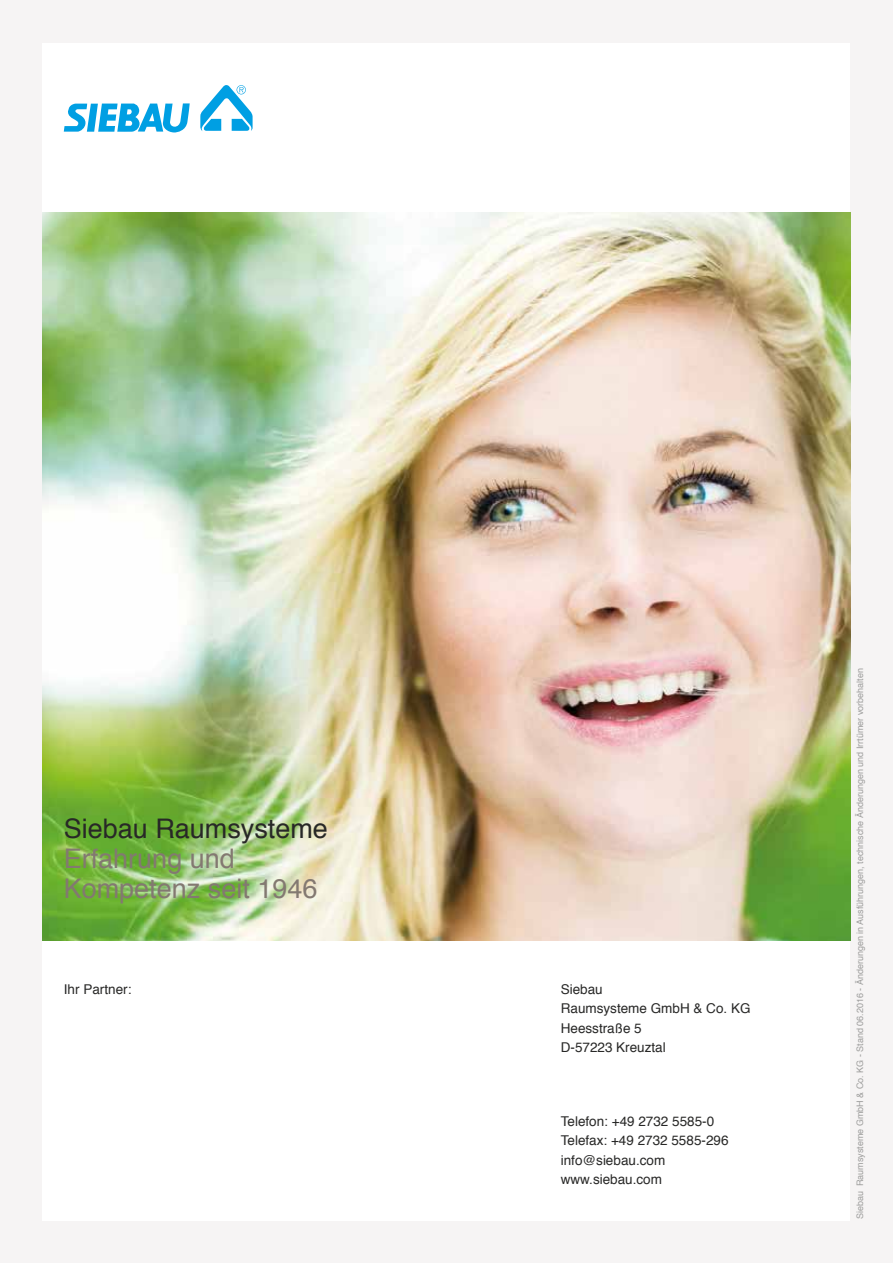
<style>
.page{position:relative;width:893px;height:1263px;background:#f6f4f4}
.page>*{position:absolute;margin:0;border:0;box-sizing:border-box;transform-origin:0 0}
.t1{font:27px/30px "Helvetica";color:#837971}
.t2{font:27px "Helvetica";color:#282827}
.t3{font:13.5px/19.5px "Helvetica";color:#282827}
.t4{font:9px "Helvetica";color:#9d9d9c}
</style>
<div class="page">
<div style="left:42px;top:43px;width:808px;height:1177px;background:#fff"></div>
<svg style="left:200px;top:85px;width:53px;height:46px"></svg>
<svg style="left:64px;top:103px;width:126px;height:29px"></svg>
<img style="left:43px;top:213px;width:807px;height:728px">
<h1 class="t2" style="left:64px;top:817px;width:266px">Siebau Raumsysteme</h1>
<h1 class="t1" style="left:64px;top:846px;width:255px">Erfahrung und<br>Kompetenz seit 1946</h1>
<p class="t3" style="left:64px;top:980px;width:69px">Ihr Partner:</p>
<p class="t3" style="left:561px;top:980px;width:191px">Siebau<br>Raumsysteme GmbH &amp; Co. KG<br>Heesstraße 5<br>D-57223 Kreuztal</p>
<p class="t3" style="left:561px;top:1112px;width:169px">Telefon: +49 2732 5585-0<br>Telefax: +49 2732 5585-296 info@siebau.com www.siebau.com</p>
<p class="t4" style="left:856px;top:1219px;width:553px;rotate:-90deg">Siebau Raumsysteme GmbH &amp; Co. KG - Stand 06.2016 - Änderungen in Ausführungen, technische Änderungen und Irrtümer vorbehalten</p>
</div>
